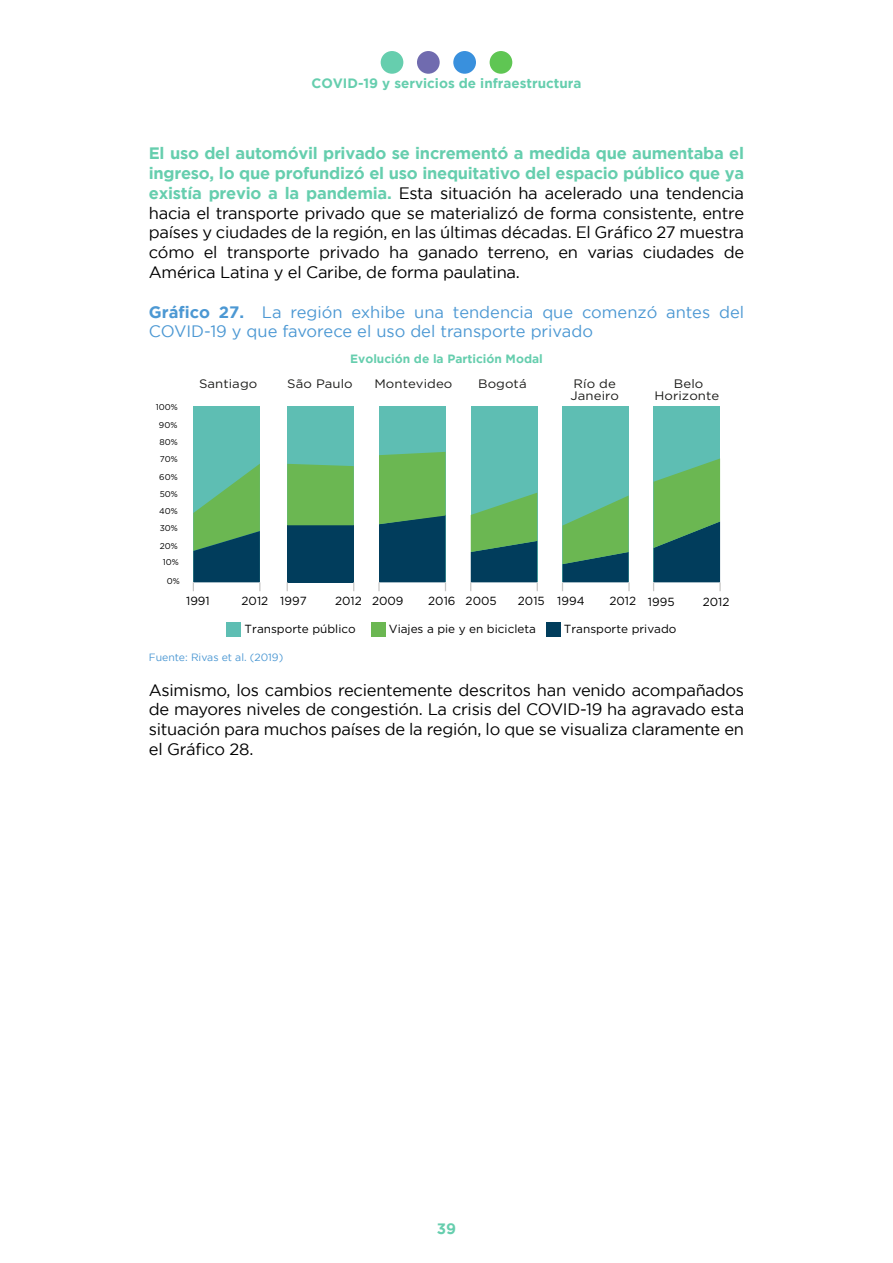
<style>
.page{position:relative;width:893px;height:1263px;background:#fff}
.page>*{position:absolute;margin:0;border:0;box-sizing:border-box;transform-origin:0 0}
.t1{font:16.5px/19.8px "Gotham";letter-spacing:-.015em;color:#000;text-align:justify}
.t2{font:16.5px/19.8px "Gotham";color:#4c98d3}
.t3{font:700 15px "Gotham";color:#66ceae}
.t4{font:700 13.5px "Gotham";color:#66ceae}
.t5{font:12.3px/11.7px "Gotham";letter-spacing:.005em;color:#1e1e1c;scale:1.07 1}
.t6{font:700 12px "Gotham";color:#66ceae}
.t7{font:11.7px "Gotham";color:#000}
.t8{font:10.5px "Gotham";color:#4c98d3}
.t9{font:8.4px/17.5px "Gotham";color:#000;text-align:center}
.s1{font-weight:700;color:#66ceae}
.s2{font-weight:700}
</style>
<div class="page">
<div style="left:381px;top:51px;width:22px;height:23px;background:#66ceae;border-radius:50%"></div>
<div style="left:417px;top:51px;width:23px;height:23px;background:#706baf;border-radius:50%"></div>
<div style="left:453px;top:51px;width:23px;height:23px;background:#3990dd;border-radius:50%"></div>
<div style="left:490px;top:51px;width:22px;height:23px;background:#5fc653;border-radius:50%"></div>
<div style="left:193px;top:407px;width:67px;height:175px;background:#5ebeb3"></div>
<div style="left:287px;top:407px;width:67px;height:175px;background:#5ebeb3"></div>
<div style="left:379px;top:407px;width:66px;height:175px;background:#5ebeb3"></div>
<div style="left:471px;top:407px;width:66px;height:175px;background:#5ebeb3"></div>
<div style="left:562px;top:407px;width:67px;height:175px;background:#5ebeb3"></div>
<div style="left:654px;top:407px;width:66px;height:175px;background:#5ebeb3"></div>
<div style="left:287px;top:525px;width:67px;height:57px;background:#013d5c"></div>
<div style="left:287px;top:464px;width:67px;height:61px;background:#6bb752"></div>
<svg style="left:193px;top:464px;width:67px;height:127px"></svg>
<svg style="left:378px;top:452px;width:68px;height:139px;background:#498866"></svg>
<svg style="left:470px;top:493px;width:68px;height:98px"></svg>
<svg style="left:562px;top:495px;width:68px;height:96px"></svg>
<svg style="left:653px;top:458px;width:68px;height:133px;background:#4d916a"></svg>
<div style="left:227px;top:622px;width:14px;height:14px;background:#5ebeb3"></div>
<div style="left:371px;top:622px;width:14px;height:14px;background:#6bb752"></div>
<div style="left:546px;top:622px;width:14px;height:14px;background:#013d5c"></div>
<p class="t4" style="left:311px;top:75px;width:272px">COVID-19 y servicios de infraestructura</p>
<p class="t1" style="left:149px;top:143px;width:597px"><span class="s1">El uso del automóvil privado se incrementó a medida que aumentaba el ingreso, lo que profundizó el uso inequitativo del espacio público que ya existía previo a la pandemia.</span> Esta situación ha acelerado una tendencia hacia el transporte privado que se materializó de forma consistente, entre países y ciudades de la región, en las últimas décadas. El Gráfico 27 muestra cómo el transporte privado ha ganado terreno, en varias ciudades de América Latina y el Caribe, de forma paulatina.</p>
<p class="t2" style="left:149px;top:302px;width:597px"><span class="s2">Gráfico 27.</span> La región exhibe una tendencia que comenzó antes del<br>COVID-19 y que favorece el uso del transporte privado</p>
<p class="t6" style="left:350px;top:351px;width:194px">Evolución de la Partición Modal</p>
<p class="t9" style="left:156px;top:398px;width:24px">100%<br>90%<br>80%</p>
<p class="t9" style="left:159px;top:450px;width:20px;line-height:18px;text-align:left">70%<br>60%</p>
<p class="t9" style="left:159px;top:485px;width:20px;line-height:17.1px;text-align:justify">50% 40% 30%</p>
<p class="t9" style="left:160px;top:538px;width:21px;line-height:16.5px">20%<br>10%</p>
<p class="t9" style="left:167px;top:572px;width:15px">0%</p>
<p class="t5" style="left:199px;top:378px;width:56px">Santiago</p>
<p class="t5" style="left:287px;top:378px;width:63px">São Paulo</p>
<p class="t5" style="left:374px;top:378px;width:74px">Montevideo</p>
<p class="t5" style="left:478px;top:378px;width:47px">Bogotá</p>
<p class="t5" style="left:571px;top:378px;width:47px">Río de<br>Janeiro</p>
<p class="t5" style="left:654px;top:378px;width:62px;text-align:center">Belo<br>Horizonte</p>
<p class="t7" style="left:186px;top:594px;width:25px">1991</p>
<p class="t7" style="left:242px;top:594px;width:67px">2012 1997</p>
<p class="t7" style="left:335px;top:594px;width:70px">2012 2009</p>
<p class="t7" style="left:428px;top:594px;width:70px">2016 2005</p>
<p class="t7" style="left:518px;top:594px;width:68px">2015 1994</p>
<p class="t7" style="left:609px;top:595px;width:67px">2012 1995</p>
<p class="t7" style="left:703px;top:595px;width:28px">2012</p>
<p class="t7" style="left:245px;top:623px;width:113px">Transporte público</p>
<p class="t7" style="left:389px;top:623px;width:149px">Viajes a pie y en bicicleta</p>
<p class="t7" style="left:564px;top:623px;width:114px">Transporte privado</p>
<p class="t8" style="left:149px;top:651px;width:136px">Fuente: Rivas et al. (2019)</p>
<p class="t1" style="left:149px;top:680px;width:597px">Asimismo, los cambios recientemente descritos han venido acompañados de mayores niveles de congestión. La crisis del COVID-19 ha agravado esta situación para muchos países de la región, lo que se visualiza claramente en el Gráfico 28.</p>
<p class="t3" style="left:437px;top:1220px;width:21px">39</p>
</div>
